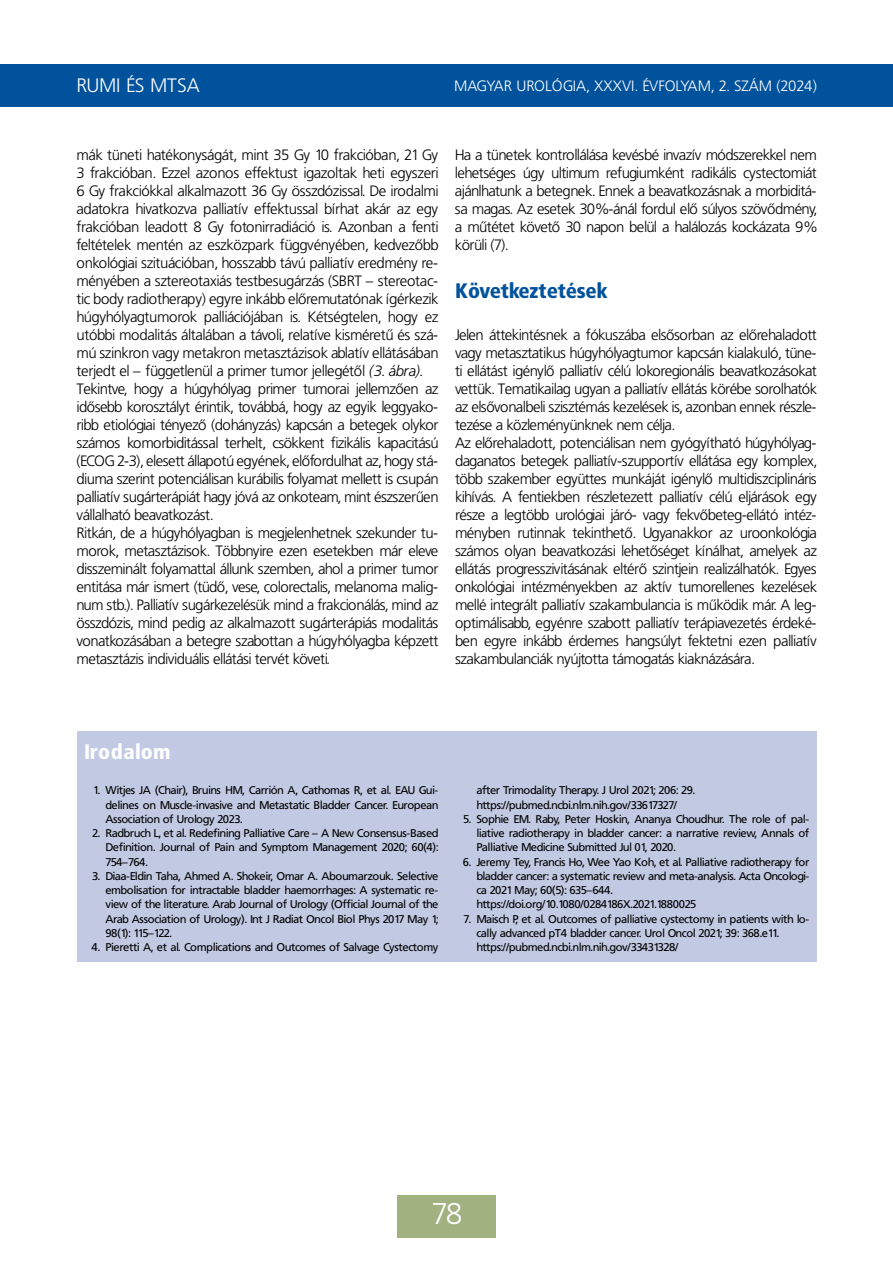
<style>
.page{position:relative;width:893px;height:1263px;background:#fff}
.page>*{position:absolute;margin:0;border:0;box-sizing:border-box;transform-origin:0 0}
.t1{font:30px "Frutiger Lt PFL";color:#fff}
.t2{font:21px "Frutiger Blk Cn PFL";color:#00529c}
.t3{font:21px "Frutiger Blk Cn PFL";letter-spacing:.03em;color:#fff}
.t4{font:19.5px "Frutiger Lt PFL";letter-spacing:.04em;color:#fff}
.t5{font:15px/18px "Frutiger Lt PFL";color:#000}
.t6{font:15px "Frutiger Lt PFL";letter-spacing:.04em;color:#fff}
.t7{font:11.25px/14.2px "Frutiger PFL";color:#000;text-align:justify}
.s1{font-style:italic}
</style>
<div class="page">
<div style="left:0;top:64px;width:893px;height:42px;background:#00529c"></div>
<div style="left:398px;top:1195px;width:98px;height:42px;background:#a2b180"></div>
<div style="left:77px;top:731px;width:739px;height:231px;background:#c2cae3"></div>
<h3 class="t4" style="left:77px;top:75px;width:124px">RUMI ÉS MTSA</h3>
<p class="t6" style="left:454px;top:77px;width:364px">MAGYAR UROLÓGIA, XXXVI. ÉVFOLYAM, 2. SZÁM (2024)</p>
<p class="t5" style="left:77px;top:146px;width:363px">mák tüneti hatékonyságát, mint 35 Gy 10 frakcióban, 21 Gy 3 frakcióban. Ezzel azonos effektust igazoltak heti egyszeri 6 Gy frakciókkal alkalmazott 36 Gy összdózissal. De irodalmi adatokra hivatkozva palliatív effektussal bírhat akár az egy frakcióban leadott 8 Gy fotonirradiáció is. Azonban a fenti feltételek mentén az eszközpark függvényében, kedvezőbb onkológiai szituációban, hosszabb távú palliatív eredmény re&shy;ményében a sztereotaxiás testbesugárzás (SBRT – stereotac&shy;tic body radiotherapy) egyre inkább előremutatónak ígérkezik húgyhólyagtumorok palliációjában is. Kétségtelen, hogy ez utóbbi modalitás általában a távoli, relatíve kisméretű és szá&shy;mú szinkron vagy metakron metasztázisok ablatív ellátásában terjedt el – függetlenül a primer tumor jellegétől <span class="s1">(3. ábra).<br></span>Tekintve, hogy a húgyhólyag primer tumorai jellemzően az idősebb korosztályt érintik, továbbá, hogy az egyik leggyako&shy;ribb etiológiai tényező (dohányzás) kapcsán a betegek olykor számos komorbiditással terhelt, csökkent fizikális kapacitású (ECOG 2-3), elesett állapotú egyének, előfordulhat az, hogy stá&shy;diuma szerint potenciálisan kurábilis folyamat mellett is csupán palliatív sugárterápiát hagy jóvá az onkoteam, mint észszerűen vállalható beavatkozást.<br>Ritkán, de a húgyhólyagban is megjelenhetnek szekunder tu&shy;morok, metasztázisok. Többnyire ezen esetekben már eleve disszeminált folyamattal állunk szemben, ahol a primer tumor entitása már ismert (tüdő, vese, colorectalis, melanoma malig&shy;num stb.). Palliatív sugárkezelésük mind a frakcionálás, mind az összdózis, mind pedig az alkalmazott sugárterápiás modalitás vonatkozásában a betegre szabottan a húgyhólyagba képzett metasztázis individuális ellátási tervét követi.</p>
<p class="t5" style="left:455px;top:146px;width:363px;text-align:justify">Ha a tünetek kontrollálása kevésbé invazív módszerekkel nem lehetséges úgy ultimum refugiumként radikális cystectomiát ajánlhatunk a betegnek. Ennek a beavatkozásnak a morbiditá&shy;sa magas. Az esetek 30%-ánál fordul elő súlyos szövődmény, a műtétet követő 30 napon belül a halálozás kockázata 9% körüli (7).</p>
<h2 class="t2" style="left:455px;top:278px;width:154px">Következtetések</h2>
<p class="t5" style="left:455px;top:326px;width:363px">Jelen áttekintésnek a fókuszába elsősorban az előrehaladott vagy metasztatikus húgyhólyagtumor kapcsán kialakuló, tüne&shy;ti ellátást igénylő palliatív célú lokoregionális beavatkozásokat vettük. Tematikailag ugyan a palliatív ellátás körébe sorolhatók az elsővonalbeli szisztémás kezelések is, azonban ennek részle&shy;tezése a közleményünknek nem célja.<br>Az előrehaladott, potenciálisan nem gyógyítható húgyhólyag&shy;daganatos betegek palliatív-szupportív ellátása egy komplex, több szakember együttes munkáját igénylő multidiszciplináris kihívás. A fentiekben részletezett palliatív célú eljárások egy része a legtöbb urológiai járó- vagy fekvőbeteg-ellátó intéz&shy;ményben rutinnak tekinthető. Ugyanakkor az uroonkológia számos olyan beavatkozási lehetőséget kínálhat, amelyek az ellátás progresszivitásának eltérő szintjein realizálhatók. Egyes onkológiai intézményekben az aktív tumorellenes kezelések mellé integrált palliatív szakambulancia is működik már. A leg&shy;optimálisabb, egyénre szabott palliatív terápiavezetés érdeké&shy;ben egyre inkább érdemes hangsúlyt fektetni ezen palliatív szakambulanciák nyújtotta támogatás kiaknázására.</p>
<h2 class="t3" style="left:84px;top:739px;width:88px">Irodalom</h2>
<p class="t7" style="left:105px;top:783px;width:334px;text-indent:-12px">1. Witjes JA (Chair), Bruins HM, Carrión A, Cathomas R, et al. EAU Gui&shy;delines on Muscle-invasive and Metastatic Bladder Cancer. European Association of Urology 2023.</p>
<p class="t7" style="left:105px;top:826px;width:334px;text-indent:-13px">2. Radbruch L, et al. Redefining Palliative Care – A New Consensus-Based Definition. Journal of Pain and Symptom Management 2020; 60(4):<br>754–764.</p>
<p class="t7" style="left:105px;top:869px;width:334px;text-indent:-13px">3. Diaa-Eldin Taha, Ahmed A. Shokeir, Omar A. Aboumarzouk. Selective embolisation for intractable bladder haemorrhages: A systematic re&shy;view of the literature. Arab Journal of Urology (Official Journal of the Arab Association of Urology). Int J Radiat Oncol Biol Phys 2017 May 1; 98(1): 115–122.</p>
<p class="t7" style="left:92px;top:940px;width:348px">4. Pieretti A, et al. Complications and Outcomes of Salvage Cystectomy</p>
<p class="t7" style="left:476px;top:783px;width:220px">after Trimodality Therapy. J Urol 2021; 206: 29. https://pubmed.ncbi.nlm.nih.gov/33617327/</p>
<p class="t7" style="left:476px;top:812px;width:334px;text-indent:-13px">5. Sophie EM. Raby, Peter Hoskin, Ananya Choudhur. The role of pal&shy;liative radiotherapy in bladder cancer: a narrative review, Annals of Palliative Medicine Submitted Jul 01, 2020.</p>
<p class="t7" style="left:476px;top:855px;width:334px;text-align:left;text-indent:-14px">6. Jeremy Tey, Francis Ho, Wee Yao Koh, et al. Palliative radiotherapy for bladder cancer: a systematic review and meta-analysis. Acta Oncologi&shy;ca 2021 May; 60(5): 635–644. https://doi.org/10.1080/0284186X.2021.1880025</p>
<p class="t7" style="left:476px;top:912px;width:334px;text-align:left;text-indent:-13px">7. Maisch P, et al. Outcomes of palliative cystectomy in patients with lo&shy;cally advanced pT4 bladder cancer. Urol Oncol 2021; 39: 368.e11. https://pubmed.ncbi.nlm.nih.gov/33431328/</p>
<h1 class="t1" style="left:432px;top:1197px;width:31px">78</h1>
</div>
